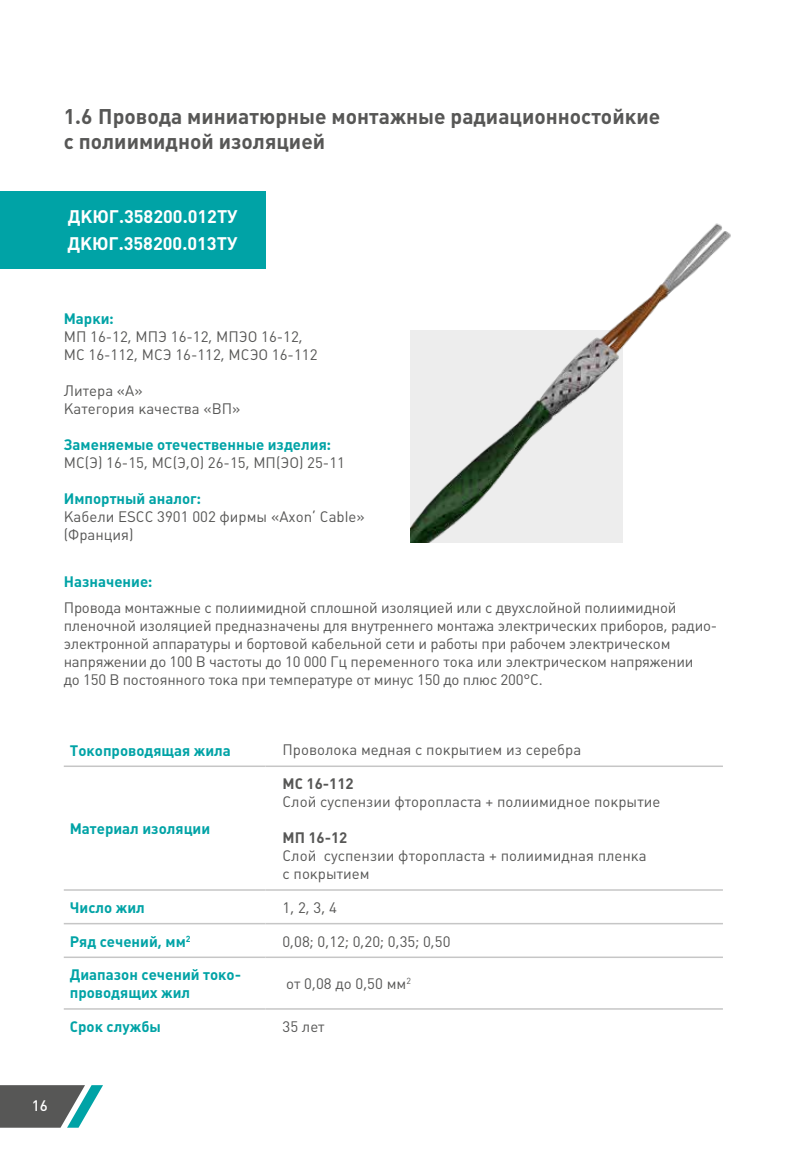
<style>
.page{position:relative;width:808px;height:1149px;background:#fff}
.page>*{position:absolute;margin:0;border:0;box-sizing:border-box;transform-origin:0 0}
.t1{font:700 21px/25.2px "Plumb";color:#575756}
.t2{font:700 18px/27px "Plumb";color:#fff}
.t3{font:15px/18px "Plumb";letter-spacing:-.015em;color:#575756}
.t4{font:700 15px/18px "Plumb";color:#00a3a6}
.t5{font:700 15px "Plumb";color:#575756}
.t6{font:500 15px "Plumb";color:#fff}
</style>
<div class="page">
<svg style="left:0;top:1085px;width:103px;height:42px"></svg>
<div style="left:0;top:191px;width:265px;height:78px;background:#00a3a6"></div>
<hr style="left:64px;top:765px;width:201px;height:1px;background:#c6c6c6">
<hr style="left:265px;top:765px;width:458px;height:1px;background:#c6c6c6">
<hr style="left:64px;top:956px;width:201px;height:1px;background:#c6c6c6">
<hr style="left:265px;top:956px;width:458px;height:1px;background:#c6c6c6">
<hr style="left:64px;top:889px;width:201px;height:1px;background:#c6c6c6">
<hr style="left:265px;top:889px;width:458px;height:1px;background:#c6c6c6">
<hr style="left:64px;top:922px;width:201px;height:2px;background:#c6c6c6">
<hr style="left:265px;top:922px;width:458px;height:2px;background:#c6c6c6">
<hr style="left:64px;top:1007px;width:201px;height:2px;background:#c6c6c6">
<hr style="left:265px;top:1007px;width:458px;height:2px;background:#c6c6c6">
<img style="left:410px;top:223px;width:321px;height:319px">
<h1 class="t1" style="left:64px;top:103px;width:598px">1.6 Провода миниатюрные монтажные радиационностойкие с полиимидной изоляцией</h1>
<p class="t2" style="left:67px;top:203px;width:172px">ДКЮГ.358200.012ТУ<br>ДКЮГ.358200.013ТУ</p>
<p class="t4" style="left:64px;top:309px;width:51px">Марки:</p>
<p class="t3" style="left:64px;top:328px;width:255px">МП 16-12, МПЭ 16-12, МПЭО 16-12,<br>МС 16-112, МСЭ 16-112, МСЭО 16-112</p>
<p class="t3" style="left:64px;top:382px;width:178px">Литера «А»<br>Категория качества «ВП»</p>
<p class="t4" style="left:64px;top:435px;width:269px">Заменяемые отечественные изделия:</p>
<p class="t3" style="left:64px;top:454px;width:283px">МС(Э) 16-15, МС(Э,О) 26-15, МП(ЭО) 25-11</p>
<p class="t4" style="left:64px;top:489px;width:139px">Импортный аналог:</p>
<p class="t3" style="left:64px;top:508px;width:302px">Кабели ESCC 3901 002 фирмы «Axon’ Cable» (Франция)</p>
<p class="t4" style="left:64px;top:572px;width:90px">Назначение:</p>
<p class="t3" style="left:64px;top:599px;width:655px">Провода монтажные с полиимидной сплошной изоляцией или с двухслойной полиимидной пленочной изоляцией предназначены для внутреннего монтажа электрических приборов, радио&shy;электронной аппаратуры и бортовой кабельной сети и работы при рабочем электрическом напряжении до 100 В частоты до 10 000 Гц переменного тока или электрическом напряжении<br>до 150 В постоянного тока при температуре от минус 150 до плюс 200°С.</p>
<p class="t4" style="left:70px;top:741px;width:163px">Токопроводящая жила</p>
<p class="t3" style="left:282px;top:741px;width:300px">Проволока медная с покрытием из серебра</p>
<p class="t4" style="left:70px;top:819px;width:142px">Материал изоляции</p>
<p class="t5" style="left:282px;top:775px;width:73px">МС 16-112</p>
<p class="t3" style="left:282px;top:792px;width:379px">Слой суспензии фторопласта + полиимидное покрытие</p>
<p class="t5" style="left:282px;top:829px;width:66px">МП 16-12</p>
<p class="t3" style="left:282px;top:846px;width:366px">Слой суспензии фторопласта + полиимидная пленка с покрытием</p>
<p class="t4" style="left:70px;top:898px;width:77px">Число жил</p>
<p class="t3" style="left:282px;top:898px;width:56px">1, 2, 3, 4</p>
<p class="t4" style="left:70px;top:931px;width:122px">Ряд сечений, мм<sup>2</sup></p>
<p class="t3" style="left:282px;top:931px;width:170px">0,08; 0,12; 0,20; 0,35; 0,50</p>
<p class="t4" style="left:70px;top:965px;width:173px">Диапазон сечений токо&shy;проводящих жил</p>
<p class="t3" style="left:286px;top:974px;width:126px">от 0,08 до 0,50 мм<sup>2</sup></p>
<p class="t4" style="left:70px;top:1017px;width:93px">Срок службы</p>
<p class="t3" style="left:282px;top:1017px;width:44px">35 лет</p>
<p class="t6" style="left:32px;top:1096px;width:17px">16</p>
</div>
